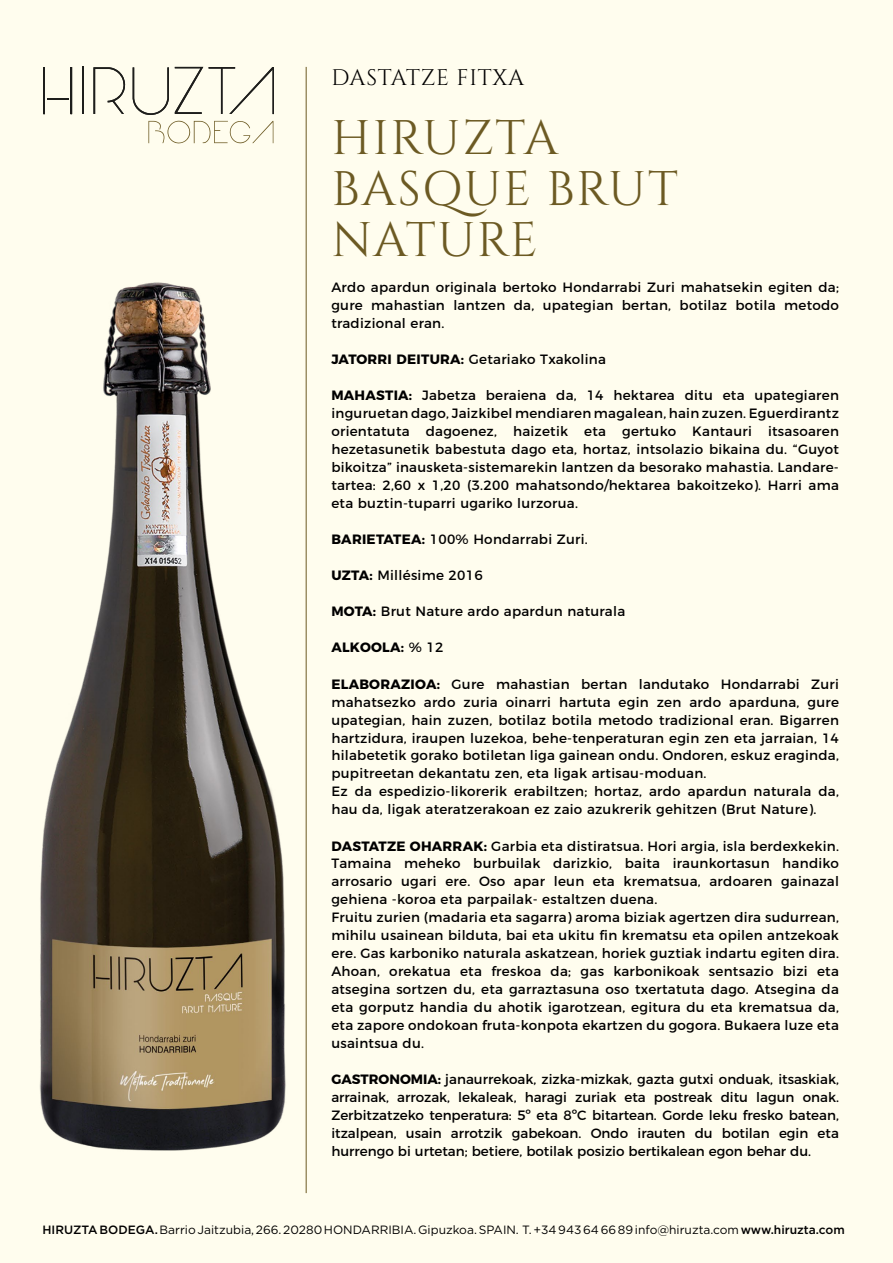
<style>
.page{position:relative;width:893px;height:1263px;background:#fffdee}
.page>*{position:absolute;margin:0;border:0;box-sizing:border-box;transform-origin:0 0}
.t1{font:48.45px/51.2px "Cinzel";letter-spacing:.025em;color:#6c5a23}
.t2{font:22.5px "Cinzel";letter-spacing:.035em;color:#000}
.t3{font:13.5px/18px "Montserrat";letter-spacing:.02em;color:#000;text-align:justify}
.t4{font:700 13.5px "Montserrat";letter-spacing:.02em;color:#000}
.t5{font:12px "Gotham";color:#000}
.s1{font-weight:700}
.s2{font-weight:400}
.s3{font-weight:500}
</style>
<div class="page">
<svg style="left:148px;top:121px;width:125px;height:22px"></svg>
<hr style="left:43px;top:67px;width:2px;height:47px;background:#1e1e1c">
<hr style="left:70px;top:67px;width:2px;height:47px;background:#1e1e1c">
<hr style="left:47px;top:98px;width:21px;height:2px;background:#1e1e1c">
<hr style="left:82px;top:67px;width:1px;height:47px;background:#1e1e1c">
<svg style="left:93px;top:67px;width:32px;height:47px"></svg>
<svg style="left:133px;top:67px;width:36px;height:48px"></svg>
<svg style="left:175px;top:67px;width:28px;height:47px"></svg>
<svg style="left:209px;top:67px;width:65px;height:47px"></svg>
<hr style="left:306px;top:67px;width:1px;height:1126px;background:#6c5a23">
<img style="left:39px;top:282px;width:247px;height:869px">
<h2 class="t2" style="left:331px;top:64px;width:194px">DASTATZE FITXA</h2>
<h1 class="t1" style="left:331px;top:114px;width:348px">HIRUZTA<br>BASQUE BRUT<br>NATURE</h1>
<p class="t3" style="left:331px;top:278px;width:509px">Ardo apardun originala bertoko Hondarrabi Zuri mahatsekin egiten da; gure mahastian lantzen da, upategian bertan, botilaz botila metodo tradizional eran.</p>
<p class="t3" style="left:331px;top:350px;width:276px"><span class="s1">JATORRI DEITURA:</span> Getariako Txakolina</p>
<p class="t3" style="left:331px;top:386px;width:509px"><span class="s1">MAHASTIA:</span> Jabetza beraiena da, 14 hektarea ditu eta upategiaren inguruetan dago, Jaizkibel mendiaren magalean, hain zuzen. Eguerdirantz orientatuta dagoenez, haizetik eta gertuko Kantauri itsasoaren hezetasunetik babestuta dago eta, hortaz, intsolazio bikaina du. “Guyot bikoitza” inausketa-sistemarekin lantzen da besorako mahastia. Landare&shy;tartea: 2,60 x 1,20 (3.200 mahatsondo/hektarea bakoitzeko). Harri ama eta buztin-tuparri ugariko lurzorua.</p>
<p class="t3" style="left:331px;top:530px;width:258px"><span class="s1">BARIETATEA:</span> 100% Hondarrabi Zuri.</p>
<p class="t3" style="left:331px;top:566px;width:153px"><span class="s1">UZTA:</span> Millésime 2016</p>
<p class="t3" style="left:331px;top:602px;width:295px"><span class="s1">MOTA:</span> Brut Nature ardo apardun naturala</p>
<p class="t4" style="left:331px;top:637px;width:113px">ALKOOLA: <span class="s2">% 12</span></p>
<p class="t3" style="left:331px;top:674px;width:509px;text-align:left"><span class="s1">ELABORAZIOA:</span> Gure mahastian bertan landutako Hondarrabi Zuri mahatsezko ardo zuria oinarri hartuta egin zen ardo aparduna, gure upategian, hain zuzen, botilaz botila metodo tradizional eran. Bigarren hartzidura, iraupen luzekoa, behe-tenperaturan egin zen eta jarraian, 14 hilabetetik gorako botiletan liga gainean ondu. Ondoren, eskuz eraginda, pupitreetan dekantatu zen, eta ligak artisau-moduan.<br>Ez da espedizio-likorerik erabiltzen; hortaz, ardo apardun naturala da, hau da, ligak ateratzerakoan ez zaio azukrerik gehitzen (Brut Nature).</p>
<p class="t3" style="left:331px;top:835px;width:509px;text-align:left"><span class="s1">DASTATZE OHARRAK:</span> Garbia eta distiratsua. Hori argia, isla berdexkekin.<br>Tamaina meheko burbuilak darizkio, baita iraunkortasun handiko arrosario ugari ere. Oso apar leun eta krematsua, ardoaren gainazal gehiena -koroa eta parpailak- estaltzen duena.<br>Fruitu zurien (madaria eta sagarra) aroma biziak agertzen dira sudurrean, mihilu usainean bilduta, bai eta ukitu fin krematsu eta opilen antzekoak ere. Gas karboniko naturala askatzean, horiek guztiak indartu egiten dira.<br>Ahoan, orekatua eta freskoa da; gas karbonikoak sentsazio bizi eta atsegina sortzen du, eta garraztasuna oso txertatuta dago. Atsegina da eta gorputz handia du ahotik igarotzean, egitura du eta krematsua da, eta zapore ondokoan fruta-konpota ekartzen du gogora. Bukaera luze eta usaintsua du.</p>
<p class="t3" style="left:331px;top:1069px;width:509px"><span class="s1">GASTRONOMIA:</span> janaurrekoak, zizka-mizkak, gazta gutxi onduak, itsaskiak, arrainak, arrozak, lekaleak, haragi zuriak eta postreak ditu lagun onak.<br>Zerbitzatzeko tenperatura: 5º eta 8ºC bitartean. Gorde leku fresko batean, itzalpean, usain arrotzik gabekoan. Ondo irauten du botilan egin eta hurrengo bi urtetan; betiere, botilak posizio bertikalean egon behar du.</p>
<p class="t5" style="left:43px;top:1223px;width:804px"><span class="s3">HIRUZTA BODEGA.</span> Barrio Jaitzubia, 266. 20280 HONDARRIBIA. Gipuzkoa. SPAIN. T. +34 943 64 66 89 info@hiruzta.com <span class="s3">www.hiruzta.com</span></p>
</div>
